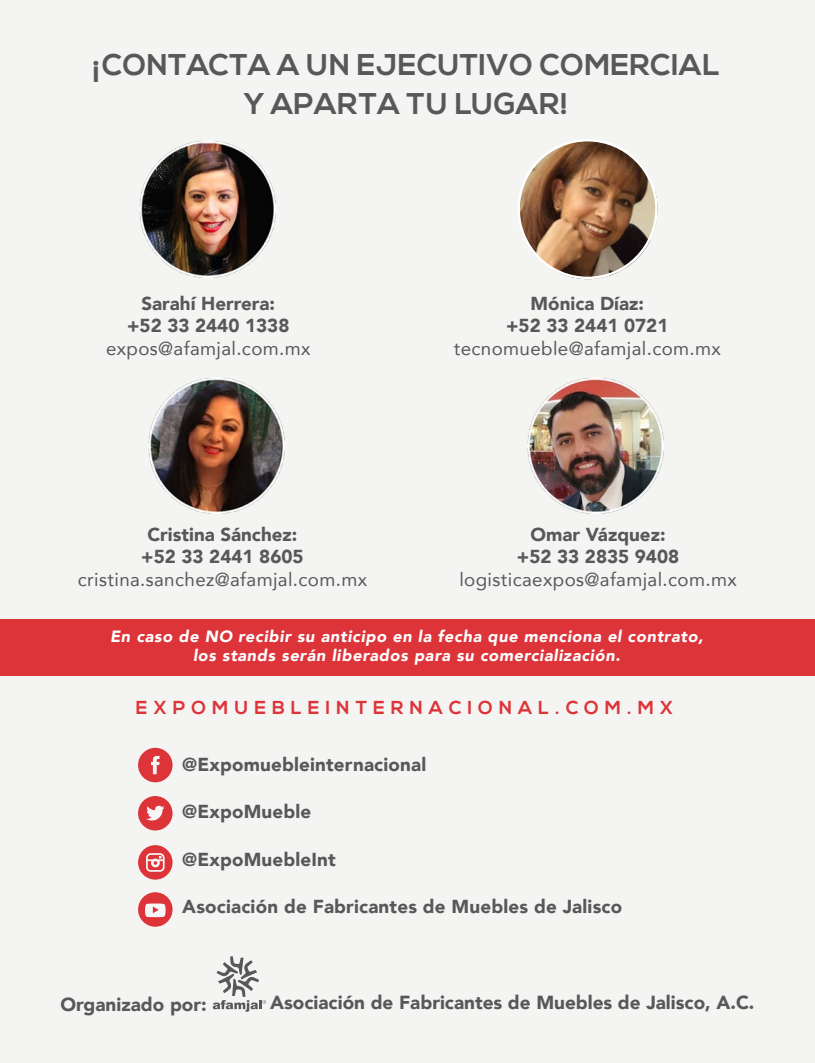
<style>
.page{position:relative;width:815px;height:1063px;background:#f4f4f3}
.page>*{position:absolute;margin:0;border:0;box-sizing:border-box;transform-origin:0 0}
.t1{font:700 30px/38.5px "Nexa";letter-spacing:.01em;color:#58585a;text-align:center}
.t2{font:900 18.88px "Avenir";color:#58585a}
.t3{font:900 18.75px/22.5px "Avenir";letter-spacing:.01em;color:#58585a;text-align:center}
.t4{font:18.75px "Avenir";letter-spacing:.02em;color:#58585a}
.t5{font:700 18.75px "Nexa";letter-spacing:.32em;color:#dd343a}
.t6{font:italic 900 16.25px/19.5px "Avenir";letter-spacing:.04em;color:#fff;text-align:center}
</style>
<div class="page">
<div style="left:0;top:619px;width:815px;height:56px;background:#dd343a"></div>
<svg style="left:213px;top:956px;width:53px;height:56px"></svg>
<img style="left:139px;top:141px;width:137px;height:137px">
<img style="left:527px;top:378px;width:137px;height:136px">
<img style="left:148px;top:378px;width:137px;height:136px">
<img style="left:518px;top:139px;width:140px;height:140px">
<div style="left:138px;top:748px;width:35px;height:34px;background:#dd343a;border-radius:50%"></div>
<svg style="left:151px;top:756px;width:9px;height:18px"></svg>
<div style="left:138px;top:796px;width:35px;height:35px;background:#dd343a;border-radius:50%"></div>
<svg style="left:146px;top:805px;width:18px;height:16px"></svg>
<div style="left:138px;top:845px;width:35px;height:35px;background:#dd343a;border-radius:50%"></div>
<svg style="left:146px;top:853px;width:19px;height:19px"></svg>
<div style="left:138px;top:892px;width:35px;height:35px;background:#dd343a;border-radius:50%"></div>
<svg style="left:145px;top:904px;width:21px;height:13px"></svg>
<h1 class="t1" style="left:92px;top:47px;width:630px">¡CONTACTA A UN EJECUTIVO COMERCIAL<br>Y APARTA TU LUGAR!</h1>
<p class="t3" style="left:127px;top:291px;width:164px">Sarahí Herrera: +52 33 2440 1338</p>
<p class="t4" style="left:106px;top:333px;width:206px">expos@afamjal.com.mx</p>
<p class="t3" style="left:506px;top:292px;width:164px">Mónica Díaz:<br>+52 33 2441 0721</p>
<p class="t4" style="left:454px;top:333px;width:269px">tecnomueble@afamjal.com.mx</p>
<p class="t3" style="left:141px;top:522px;width:164px">Cristina Sánchez: +52 33 2441 8605</p>
<p class="t4" style="left:78px;top:564px;width:291px">cristina.sanchez@afamjal.com.mx</p>
<p class="t3" style="left:517px;top:522px;width:164px">Omar Vázquez: +52 33 2835 9408</p>
<p class="t4" style="left:459px;top:564px;width:279px">logisticaexpos@afamjal.com.mx</p>
<p class="t6" style="left:110px;top:626px;width:595px">En caso de NO recibir su anticipo en la fecha que menciona el contrato, los stands serán liberados para su comercialización.</p>
<p class="t5" style="left:136px;top:697px;width:539px">EXPOMUEBLEINTERNACIONAL.COM.MX</p>
<p class="t3" style="left:182px;top:752px;width:245px">@Expomuebleinternacional</p>
<p class="t3" style="left:182px;top:800px;width:131px">@ExpoMueble</p>
<p class="t3" style="left:182px;top:847px;width:155px">@ExpoMuebleInt</p>
<p class="t3" style="left:182px;top:895px;width:441px">Asociación de Fabricantes de Muebles de Jalisco</p>
<p class="t2" style="left:60px;top:988px;width:148px">Organizado por:</p>
<p class="t2" style="left:270px;top:986px;width:486px">Asociación de Fabricantes de Muebles de Jalisco, A.C.</p>
</div>
